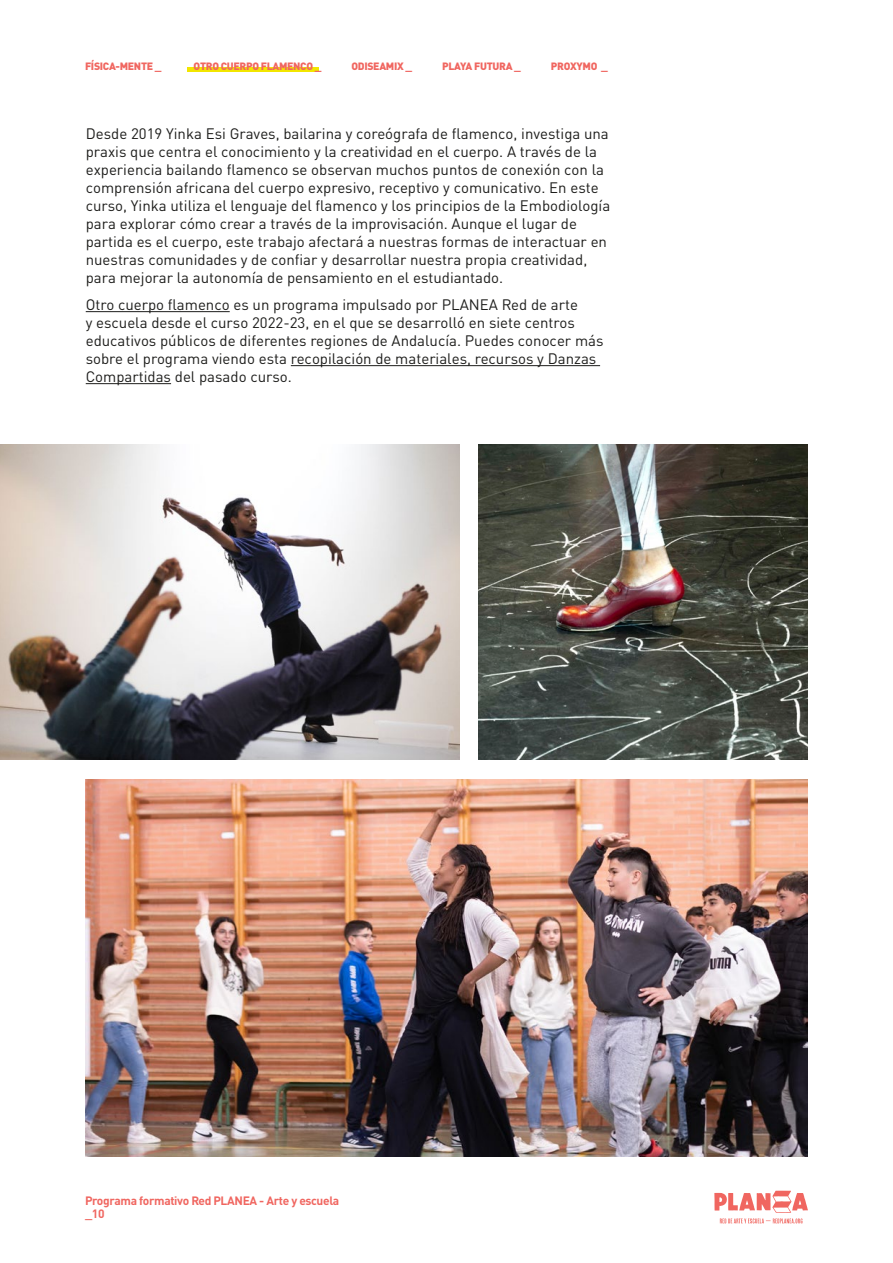
<style>
.page{position:relative;width:893px;height:1263px;background:#fff}
.page>*{position:absolute;margin:0;border:0;box-sizing:border-box;transform-origin:0 0}
.t1{font:15px/18px "FFDIN Pro";color:#1d1d1b}
.t2{font:700 12px/13.5px "FFDIN Pro";letter-spacing:-.03em;color:#f06660}
.t3{font:900 10.5px "FFDIN Pro";letter-spacing:-.03em;color:#f06660}
</style>
<div class="page">
<img style="left:0;top:444px;width:459px;height:315px">
<img style="left:478px;top:444px;width:330px;height:315px">
<img style="left:86px;top:780px;width:722px;height:377px">
<svg style="left:714px;top:1191px;width:94px;height:32px"></svg>
<hr style="left:86px;top:311px;width:144px;height:1px;background:#1d1d1b">
<hr style="left:291px;top:365px;width:309px;height:1px;background:#1d1d1b">
<hr style="left:86px;top:383px;width:85px;height:1px;background:#1d1d1b">
<hr style="left:187px;top:68px;width:132px;height:4px;background:#f2e600">
<p class="t3" style="left:85px;top:57px;width:78px">FÍSICA-MENTE _</p>
<p class="t3" style="left:194px;top:57px;width:129px">OTRO CUERPO FLAMENCO _</p>
<p class="t3" style="left:351px;top:57px;width:62px">ODISEAMIX _</p>
<p class="t3" style="left:442px;top:57px;width:80px">PLAYA FUTURA _</p>
<p class="t3" style="left:551px;top:57px;width:58px">PROXYMO _</p>
<p class="t1" style="left:86px;top:123px;width:526px">Desde 2019 Yinka Esi Graves, bailarina y coreógrafa de flamenco, investiga una praxis que centra el conocimiento y la creatividad en el cuerpo. A través de la experiencia bailando flamenco se observan muchos puntos de conexión con la comprensión africana del cuerpo expresivo, receptivo y comunicativo. En este curso, Yinka utiliza el lenguaje del flamenco y los principios de la Embodiología para explorar cómo crear a través de la improvisación. Aunque el lugar de partida es el cuerpo, este trabajo afectará a nuestras formas de interactuar en nuestras comunidades y de confiar y desarrollar nuestra propia creatividad, para mejorar la autonomía de pensamiento en el estudiantado.</p>
<p class="t1" style="left:86px;top:294px;width:519px">Otro cuerpo flamenco es un programa impulsado por PLANEA Red de arte<br>y escuela desde el curso 2022-23, en el que se desarrolló en siete centros educativos públicos de diferentes regiones de Andalucía. Puedes conocer más sobre el programa viendo esta recopilación de materiales, recursos y Danzas Compartidas del pasado curso.</p>
<p class="t2" style="left:85px;top:1192px;width:256px">Programa formativo Red PLANEA - Arte y escuela _10</p>
</div>
